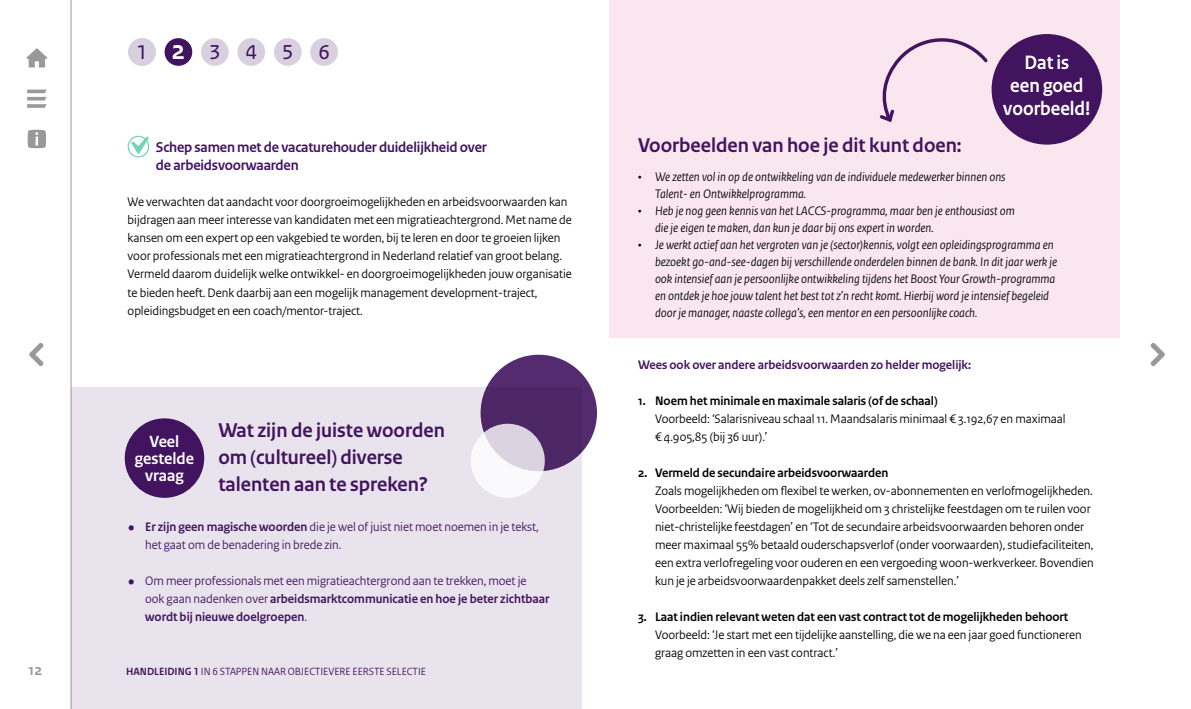
<style>
.page{position:relative;width:1191px;height:709px;background:#fff}
.page>*{position:absolute;margin:0;border:0;box-sizing:border-box;transform-origin:0 0}
.t1{font:28px "Rijksoverheid Sans Heading";color:#42145f;scale:.96 1}
.Kop_21_pt_-_vraag{font:700 21px/27px "Rijksoverheid Sans Heading";color:#42145f}
.t2{font:700 20.4px/23.1px "Rijksoverheid Sans Heading";color:#fff;text-align:center;scale:.96 1}
.Veel_gestelde_vraag{font:700 17px "Rijksoverheid Sans Heading";color:#fff}
.t3{font:700 16px "Rijksoverheid Sans Heading";color:#999}
.Kop_2{font:700 15px/18px "Rijksoverheid Sans Heading";letter-spacing:-.01em;color:#42145f}
.t4{font:italic 13px/17px "Rijksoverheid Sans Heading";color:#000}
.Brood_nummer{font:13px/18px "Rijksoverheid Sans Heading";color:#000}
.Broodtekst_13_17pt{font:13px/18px "Rijksoverheid Sans Heading";color:#000}
.Broodtekst_13_17pt-2{font:13px/18px "Rijksoverheid Sans Heading";color:#42145f}
.Brood_nummer_wit_voo{font:13px/18px "Rijksoverheid Sans Heading";color:#000}
.Brood_nummer_wit_voo-2{font:700 13px "Rijksoverheid Sans Heading";color:#000}
.Alineakop{font:700 13px "Rijksoverheid Sans Heading";color:#42145f}
.t5{font:11px "Rijksoverheid Sans Heading";color:#42145f}
.s1{font-weight:700;color:#fff}
.s2{font-size:24px}
.s3{font-weight:700}
.s4{font-style:normal}
</style>
<div class="page">
<div style="left:71px;top:387px;width:510px;height:322px;background:#e8e3ec"></div>
<div style="left:480px;top:355px;width:117px;height:116px;background:#4d2666;border-radius:50%"></div>
<div style="left:128px;top:136px;width:21px;height:21px;border:1px solid #76d2b6;border-radius:50%"></div>
<svg style="left:131px;top:137px;width:18px;height:17px"></svg>
<svg style="left:471px;top:424px;width:74px;height:74px;background:#ebe7ee"></svg>
<div style="left:609px;top:0;width:511px;height:337px;background:#fae6ef"></div>
<div style="left:991px;top:34px;width:111px;height:111px;background:#42145f;border-radius:50%"></div>
<svg style="left:879px;top:38px;width:109px;height:84px"></svg>
<div style="left:125px;top:418px;width:79px;height:80px;background:#42145f;border-radius:50%"></div>
<svg style="left:27px;top:90px;width:20px;height:18px"></svg>
<svg style="left:1150px;top:342px;width:15px;height:24px"></svg>
<svg style="left:29px;top:342px;width:15px;height:24px"></svg>
<svg style="left:28px;top:130px;width:18px;height:18px"></svg>
<svg style="left:27px;top:48px;width:20px;height:19px"></svg>
<hr style="left:71px;top:0;width:1px;height:709px;background:#999">
<div style="left:201px;top:38px;width:28px;height:28px;background:#d9d0df;border-radius:50%"></div>
<div style="left:237px;top:38px;width:28px;height:28px;background:#d9d0df;border-radius:50%"></div>
<div style="left:274px;top:38px;width:28px;height:28px;background:#d9d0df;border-radius:50%"></div>
<div style="left:310px;top:38px;width:28px;height:28px;background:#d9d0df;border-radius:50%"></div>
<div style="left:165px;top:38px;width:27px;height:28px;background:#42145f;border-radius:50%"></div>
<div style="left:128px;top:38px;width:28px;height:28px;background:#d9d0df;border-radius:50%"></div>
<p class="t3" style="left:29px;top:660px;width:15px">12</p>
<h1 class="t1" style="left:137px;top:33px;width:202px">1<span class="s1">2</span>3456</h1>
<h2 class="Kop_2" style="left:156px;top:139px;width:332px">Schep samen met de vacaturehouder duidelijkheid over de arbeidsvoorwaarden</h2>
<p class="Broodtekst_13_17pt" style="left:128px;top:193px;width:446px">We verwachten dat aandacht voor doorgroeimogelijkheden en arbeidsvoorwaarden kan bijdragen aan meer interesse van kandidaten met een migratieachtergrond. Met name de kansen om een expert op een vakgebied te worden, bij te leren en door te groeien lijken voor professionals met een migratieachtergrond in Nederland relatief van groot belang.<br>Vermeld daarom duidelijk welke ontwikkel- en doorgroeimogelijkheden jouw organisatie te bieden heeft. Denk daarbij aan een mogelijk management development-traject, opleidingsbudget en een coach/mentor-traject.</p>
<p class="Kop_21_pt_-_vraag" style="left:218px;top:417px;width:228px">Wat zijn de juiste woorden om (cultureel) diverse talenten aan te spreken?</p>
<p class="Broodtekst_13_17pt-2" style="left:145px;top:517px;width:395px;text-indent:-17px"><span class="s2">•</span> <span class="s3">Er zijn geen magische woorden</span> die je wel of juist niet moet noemen in je tekst, het gaat om de benadering in brede zin.</p>
<p class="Broodtekst_13_17pt-2" style="left:145px;top:571px;width:406px;text-indent:-17px"><span class="s2">•</span> Om meer professionals met een migratieachtergrond aan te trekken, moet je<br>ook gaan nadenken over <span class="s3">arbeidsmarktcommunicatie en hoe je beter zichtbaar wordt bij nieuwe doelgroepen</span>.</p>
<p class="Veel_gestelde_vraag" style="left:150px;top:432px;width:31px">Veel</p>
<p class="Veel_gestelde_vraag" style="left:135px;top:449px;width:61px">gestelde</p>
<p class="Veel_gestelde_vraag" style="left:145px;top:466px;width:40px">vraag</p>
<p class="t5" style="left:126px;top:664px;width:301px"><span class="s3">HANDLEIDING 1</span> IN 6 STAPPEN NAAR OBJECTIEVERE EERSTE SELECTIE</p>
<h3 class="t2" style="left:1003px;top:51px;width:92px">Dat is<br>een goed voorbeeld!</h3>
<p class="Kop_21_pt_-_vraag" style="left:638px;top:132px;width:325px">Voorbeelden van hoe je dit kunt doen:</p>
<p class="t4" style="left:655px;top:168px;width:352px;text-indent:-17px"><span class="s4">•</span> We zetten vol in op de ontwikkeling van de individuele medewerker binnen ons<br>Talent- en Ontwikkelprogramma.</p>
<p class="t4" style="left:655px;top:202px;width:361px;text-indent:-17px"><span class="s4">•</span> Heb je nog geen kennis van het LACCS-programma, maar ben je enthousiast om die je eigen te maken, dan kun je daar bij ons expert in worden.</p>
<p class="t4" style="left:655px;top:236px;width:403px;text-indent:-17px"><span class="s4">•</span> Je werkt actief aan het vergroten van je (sector)kennis, volgt een opleidingsprogramma en bezoekt go-and-see-dagen bij verschillende onderdelen binnen de bank. In dit jaar werk je ook intensief aan je persoonlijke ontwikkeling tijdens het Boost Your Growth-programma en ontdek je hoe jouw talent het best tot z’n recht komt. Hierbij word je intensief begeleid door je manager, naaste collega’s, een mentor en een persoonlijke coach.</p>
<p class="Alineakop" style="left:638px;top:357px;width:334px">Wees ook over andere arbeidsvoorwaarden zo helder mogelijk:</p>
<p class="Brood_nummer_wit_voo-2" style="left:638px;top:393px;width:301px">1. Noem het minimale en maximale salaris (of de schaal)</p>
<p class="Brood_nummer" style="left:655px;top:409px;width:412px">Voorbeeld: ‘Salarisniveau schaal 11. Maandsalaris minimaal € 3.192,67 en maximaal € 4.905,85 (bij 36 uur).’</p>
<p class="Brood_nummer_wit_voo-2" style="left:638px;top:465px;width:252px">2. Vermeld de secundaire arbeidsvoorwaarden</p>
<p class="Brood_nummer" style="left:655px;top:481px;width:440px">Zoals mogelijkheden om flexibel te werken, ov-abonnementen en verlofmogelijkheden.<br>Voorbeelden: ‘Wij bieden de mogelijkheid om 3 christelijke feestdagen om te ruilen voor niet-christelijke feestdagen’ en ‘Tot de secundaire arbeidsvoorwaarden behoren onder meer maximaal 55% betaald ouderschapsverlof (onder voorwaarden), studiefaciliteiten, een extra verlofregeling voor ouderen en een vergoeding woon-werkverkeer. Bovendien kun je je arbeidsvoorwaardenpakket deels zelf samenstellen.’</p>
<p class="Brood_nummer_wit_voo" style="left:655px;top:607px;width:428px;text-indent:-17px"><span class="s3">3. Laat indien relevant weten dat een vast contract tot de mogelijkheden behoort<br></span>Voorbeeld: ‘Je start met een tijdelijke aanstelling, die we na een jaar goed functioneren graag omzetten in een vast contract.’</p>
</div>
